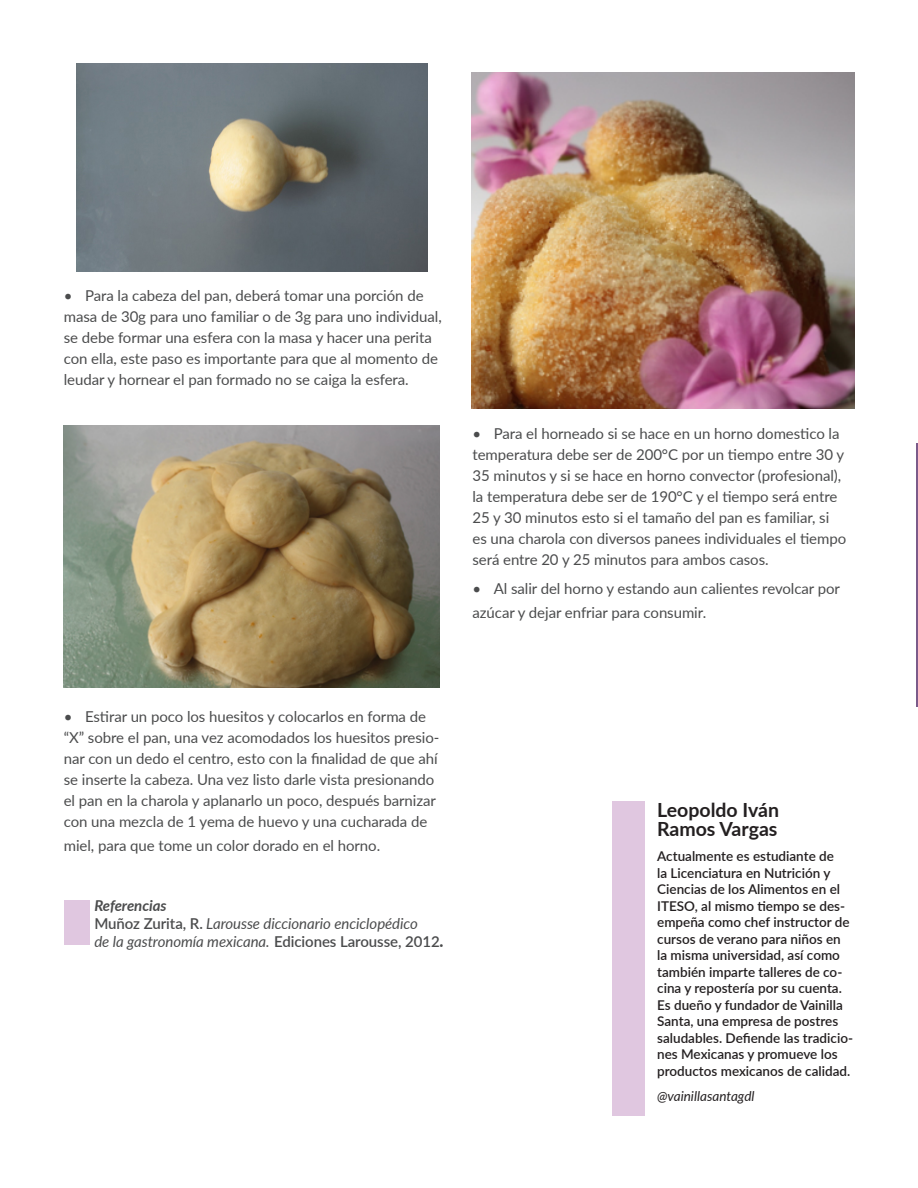
<style>
.page{position:relative;width:918px;height:1188px;background:#fff}
.page>*{position:absolute;margin:0;border:0;box-sizing:border-box;transform-origin:0 0}
.t1{font:700 19.5px/19.5px "Lato";color:#231f20}
.t2{font:15px/21px "Lato";letter-spacing:-.005em;color:#4b4c4d}
.t3{font:italic 15px/18px "Lato";letter-spacing:-.005em;color:#4b4c4d}
.t4{font:italic 700 15px "Lato";letter-spacing:-.005em;color:#4b4c4d}
.t5{font:600 13.5px/16.5px "Lato";color:#231f20}
.t6{font:italic 13.5px "Lato";color:#231f20}
.s1{font-weight:600;font-style:normal}
.s2{font-weight:700;font-size:18px}
</style>
<div class="page">
<div style="left:612px;top:801px;width:33px;height:315px;background:#e0c7e0"></div>
<img style="left:77px;top:64px;width:351px;height:208px">
<img style="left:64px;top:425px;width:376px;height:263px">
<img style="left:472px;top:72px;width:382px;height:337px">
<div style="left:64px;top:900px;width:26px;height:45px;background:#e0c7e0"></div>
<hr style="left:916px;top:443px;width:2px;height:264px;background:#7b5b8a">
<p class="t2" style="left:64px;top:284px;width:379px">• Para la cabeza del pan, deberá tomar una porción de masa de 30g para uno familiar o de 3g para uno individual, se debe formar una esfera con la masa y hacer una perita con ella, este paso es importante para que al momento de leudar y hornear el pan formado no se caiga la esfera.</p>
<p class="t2" style="left:472px;top:422px;width:375px">• Para el horneado si se hace en un horno domestico la temperatura debe ser de 200°C por un tiempo entre 30 y 35 minutos y si se hace en horno convector (profesional), la temperatura debe ser de 190°C y el tiempo será entre 25 y 30 minutos esto si el tamaño del pan es familiar, si es una charola con diversos panees individuales el tiempo será entre 20 y 25 minutos para ambos casos.</p>
<p class="t2" style="left:472px;top:576px;width:369px;line-height:24px">• Al salir del horno y estando aun calientes revolcar por azúcar y dejar enfriar para consumir.</p>
<p class="t2" style="left:64px;top:705px;width:377px">• Estirar un poco los huesitos y colocarlos en forma de “X” sobre el pan, una vez acomodados los huesitos presio&shy;nar con un dedo el centro, esto con la finalidad de que ahí se inserte la cabeza. Una vez listo darle vista presionando el pan en la charola y aplanarlo un poco, después barnizar con una mezcla de 1 yema de huevo y una cucharada de</p>
<p class="t2" style="left:64px;top:834px;width:318px">miel, para que tome un color dorado en el horno.</p>
<p class="t4" style="left:94px;top:894px;width:74px">Referencias</p>
<p class="t3" style="left:94px;top:913px;width:351px"><span class="s1">Muñ oz Zurita, R.</span> Larousse diccionario enciclopédico<br>de la gastronomía mexicana. <span class="s1">Ediciones Larousse, 2012</span><span class="s2">.</span></p>
<p class="t1" style="left:657px;top:799px;width:123px">Leopoldo Iván<br>Ramos Vargas</p>
<p class="t5" style="left:657px;top:848px;width:197px">Actualmente es estudiante de<br>la Licenciatura en Nutrición y<br>Ciencias de los Alimentos en el<br>ITESO, al mismo tiempo se des&shy;empeña como chef instructor de cursos de verano para niños en la misma universidad, así como también imparte talleres de co&shy;cina y repostería por su cuenta.<br>Es dueño y fundador de Vainilla<br>Santa, una empresa de postres saludables. Defiende las tradicio&shy;nes Mexicanas y promueve los productos mexicanos de calidad.</p>
<p class="t6" style="left:657px;top:1086px;width:99px">@vainillasantagdl</p>
</div>
